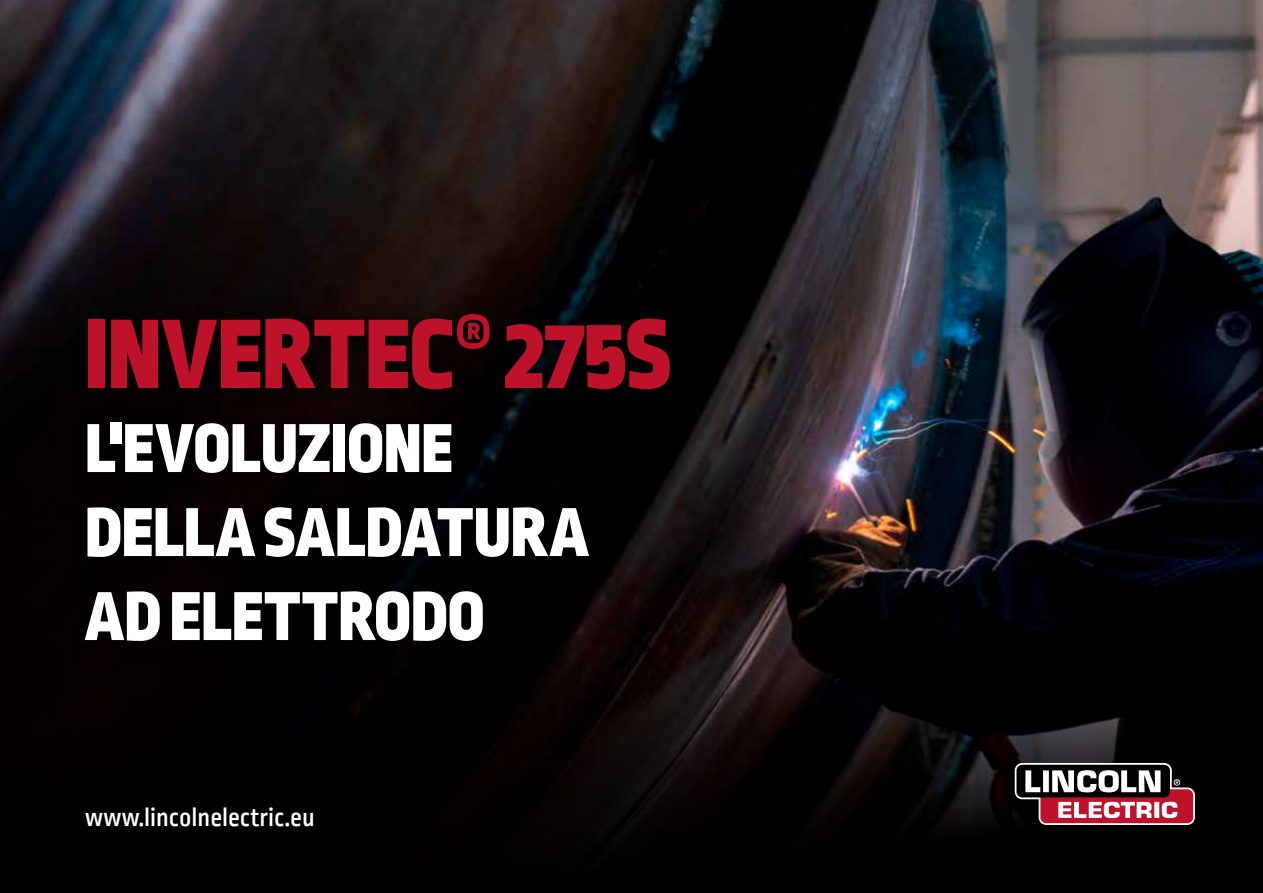
<style>
.page{position:relative;width:1263px;height:893px;background:#fff}
.page>*{position:absolute;margin:0;border:0;box-sizing:border-box;transform-origin:0 0}
.t1{font:900 104.25px "Ropa Sans Pro";color:#bd122a;scale:.96 1}
.t2{font:900 73.2px/84px "Ropa Sans Pro";letter-spacing:.005em;color:#fff;scale:.96 1}
.t3{font:500 27px "Ropa Sans PTT";color:#fff}
.s1{font-weight:800;font-size:86.1px}
</style>
<div class="page">
<img style="left:0;top:0;width:1263px;height:471px">
<svg style="left:0;top:471px;width:1263px;height:422px;background:#090607"></svg>
<svg style="left:1015px;top:763px;width:180px;height:62px"></svg>
<div style="left:69px;top:297px;width:630px;height:373px;background:#000"></div>
<h1 class="t1" style="left:86px;top:291px;width:612px">INVERTEC<span class="s1">®</span> 275S</h1>
<p class="t2" style="left:85px;top:409px;width:525px">L'EVOLUZIONE<br>DELLA SALDATURA<br>AD ELETTRODO</p>
<p class="t3" style="left:85px;top:802px;width:231px">www.lincolnelectric.eu</p>
</div>
